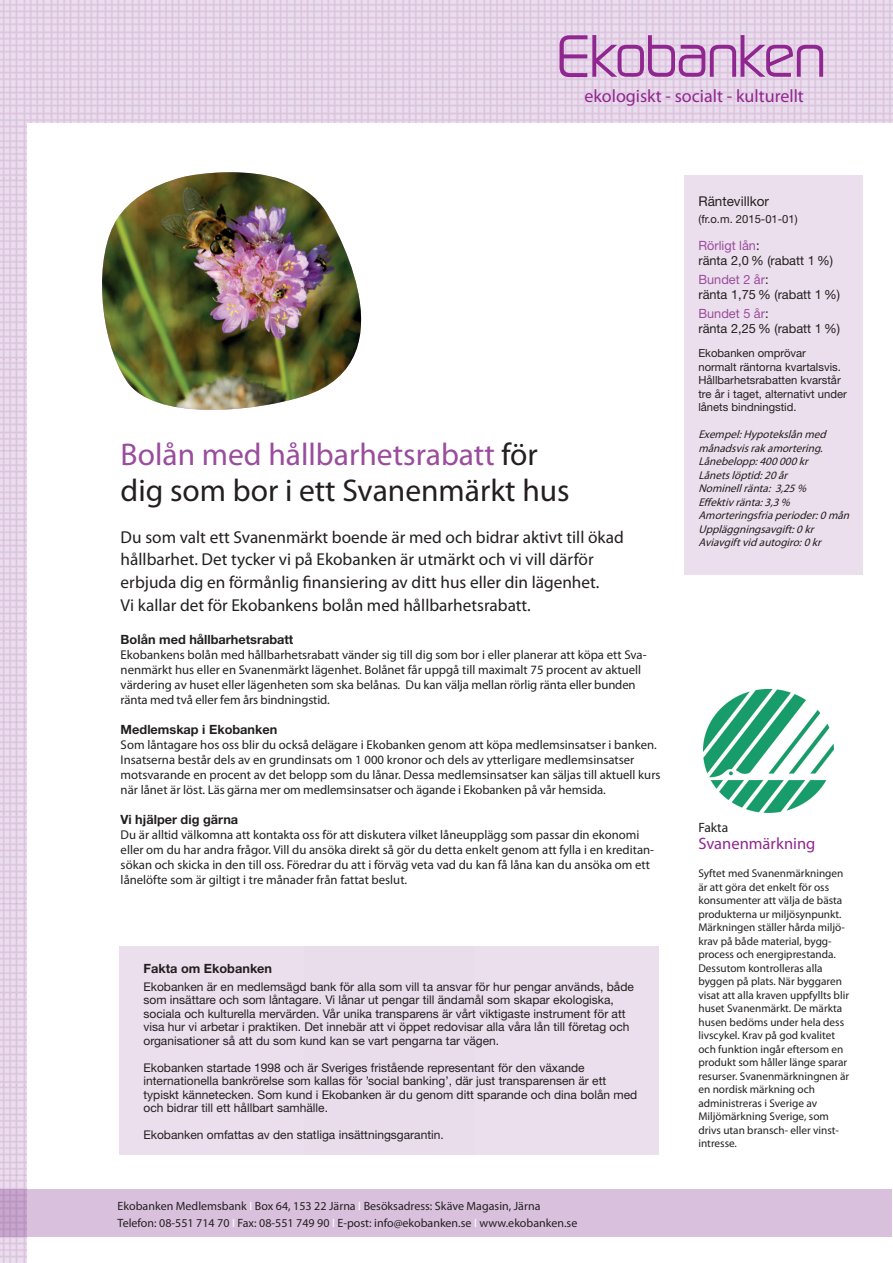
<style>
.page{position:relative;width:893px;height:1263px;background:#fff}
.page>*{position:absolute;margin:0;border:0;box-sizing:border-box;transform-origin:0 0}
.t1{font:31.5px "Myriad Pro";color:#9a4c9d}
.t2{font:31.5px "Myriad Pro";color:#231f20}
.t3{font:18px "Myriad Pro";color:#90268f}
.Brödtext{font:17.25px "Myriad Pro";color:#231f20}
.t4{font:16.5px "Myriad Pro";color:#90268f}
.t5{font:13.5px "Helvetica Neue LT Pro";color:#231f20}
.t6{font:13.5px "Myriad Pro";color:#231f20}
.t7{font:12.75px/15px "Myriad Pro";color:#231f20}
.t8{font:12.75px/15px "Helvetica Neue LT Pro";color:#231f20}
.t9{font:700 12.75px "Helvetica Neue LT Pro";color:#231f20}
.t10{font:12.75px "Helvetica Neue LT Pro";color:#9a4c9d}
.t11{font:12px/13.5px "Helvetica Neue LT Pro";color:#231f20}
.t12{font:12px "Myriad Pro";color:#231f20}
.t13{font:11.25px/13.5px "Myriad Pro";color:#231f20}
.t14{font:italic 11.25px/13.5px "Myriad Pro";color:#231f20}
.t15{font:11.25px/13.5px "Helvetica Neue LT Pro";color:#231f20}
.s1{color:#231f20}
.s2{color:#fff}
.s3{color:#9a4c9d}
</style>
<div class="page">
<img style="left:0;top:0;width:893px;height:1263px">
<div style="left:28px;top:123px;width:865px;height:1140px;background:#fff"></div>
<svg style="left:559px;top:35px;width:264px;height:42px;background:#cba0cd"></svg>
<div style="left:0;top:1189px;width:891px;height:47px;background:#d9c1dd"></div>
<img style="left:704px;top:690px;width:129px;height:122px">
<div style="left:685px;top:175px;width:178px;height:400px;background:#ecdfed"></div>
<div style="left:119px;top:947px;width:540px;height:208px;background:#ecdfed"></div>
<img style="left:102px;top:172px;width:260px;height:238px">
<p class="t3" style="left:584px;top:85px;width:221px">ekologiskt - socialt - kulturellt</p>
<p class="t1" style="left:121px;top:435px;width:419px">Bolån med hållbarhetsrabatt <span class="s1">för</span></p>
<p class="t2" style="left:121px;top:471px;width:450px">dig som bor i ett Svanenmärkt hus</p>
<p class="Brödtext" style="left:121px;top:526px;width:505px">Du som valt ett Svanenmärkt boende är med och bidrar aktivt till ökad</p>
<p class="Brödtext" style="left:121px;top:549px;width:474px">hållbarhet. Det tycker vi på Ekobanken är utmärkt och vi vill därför</p>
<p class="Brödtext" style="left:121px;top:571px;width:480px">erbjuda dig en förmånlig finansiering av ditt hus eller din lägenhet.</p>
<p class="Brödtext" style="left:121px;top:595px;width:412px">Vi kallar det för Ekobankens bolån med hållbarhetsrabatt.</p>
<p class="t9" style="left:121px;top:631px;width:174px">Bolån med hållbarhetsrabatt</p>
<p class="t7" style="left:121px;top:647px;width:527px">Ekobankens bolån med hållbarhetsrabatt vänder sig till dig som bor i eller planerar att köpa ett Sva&shy;nenmärkt hus eller en Svanenmärkt lägenhet. Bolånet får uppgå till maximalt 75 procent av aktuell värdering av huset eller lägenheten som ska belånas. Du kan välja mellan rörlig ränta eller bunden ränta med två eller fem års bindningstid.</p>
<p class="t9" style="left:121px;top:721px;width:158px">Medlemskap i Ekobanken</p>
<p class="t7" style="left:121px;top:737px;width:541px">Som låntagare hos oss blir du också delägare i Ekobanken genom att köpa medlemsinsatser i banken.<br>Insatserna består dels av en grundinsats om 1 000 kronor och dels av ytterligare medlemsinsatser motsvarande en procent av det belopp som du lånar. Dessa medlemsinsatser kan säljas till aktuell kurs när lånet är löst. Läs gärna mer om medlemsinsatser och ägande i Ekobanken på vår hemsida.</p>
<p class="t9" style="left:121px;top:811px;width:119px">Vi hjälper dig gärna</p>
<p class="t7" style="left:121px;top:827px;width:535px">Du är alltid välkomna att kontakta oss för att diskutera vilket låneupplägg som passar din ekonomi eller om du har andra frågor. Vill du ansöka direkt så gör du detta enkelt genom att fylla i en kreditan&shy;sökan och skicka in den till oss. Föredrar du att i förväg veta vad du kan få låna kan du ansöka om ett lånelöfte som är giltigt i tre månader från fattat beslut.</p>
<p class="t9" style="left:144px;top:960px;width:130px">Fakta om Ekobanken</p>
<p class="t11" style="left:144px;top:979px;width:492px">Ekobanken är en medlemsägd bank för alla som vill ta ansvar för hur pengar används, både som insättare och som låntagare. Vi lånar ut pengar till ändamål som skapar ekologiska, sociala och kulturella mervärden. Vår unika transparens är vårt viktigaste instrument för att visa hur vi arbetar i praktiken. Det innebär att vi öppet redovisar alla våra lån till företag och organisationer så att du som kund kan se vart pengarna tar vägen.</p>
<p class="t11" style="left:144px;top:1060px;width:495px">Ekobanken startade 1998 och är Sveriges fristående representant för den växande internationella bankrörelse som kallas för ’social banking’, där just transparensen är ett typiskt kännetecken. Som kund i Ekobanken är du genom ditt sparande och dina bolån med och bidrar till ett hållbart samhälle.</p>
<p class="t11" style="left:144px;top:1128px;width:302px">Ekobanken omfattas av den statliga insättningsgarantin.</p>
<p class="t12" style="left:118px;top:1199px;width:424px">Ekobanken Medlemsbank <span class="s2">I</span> Box 64, 153 22 Järna <span class="s2">I</span> Besöksadress: Skäve Magasin, Järna</p>
<p class="t12" style="left:118px;top:1215px;width:461px">Telefon: 08-551 714 70 <span class="s2">I</span> Fax: 08-551 749 90 <span class="s2">I</span> E-post: info@ekobanken.se <span class="s2">I</span> www.ekobanken.se</p>
<p class="t5" style="left:698px;top:193px;width:72px">Räntevillkor</p>
<p class="t15" style="left:698px;top:212px;width:101px">(fr.o.m. 2015-01-01)</p>
<p class="t8" style="left:698px;top:237px;width:136px"><span class="s3">Rörligt lån</span>:<br>ränta 2,0 % (rabatt 1 %)</p>
<p class="t8" style="left:698px;top:272px;width:143px"><span class="s3">Bundet 2 år</span>:<br>ränta 1,75 % (rabatt 1 %)</p>
<p class="t10" style="left:698px;top:306px;width:72px">Bundet 5 år<span class="s1">:</span></p>
<p class="t8" style="left:698px;top:321px;width:143px">ränta 2,25 % (rabatt 1 %)</p>
<p class="t15" style="left:698px;top:346px;width:144px">Ekobanken omprövar normalt räntorna kvartalsvis.<br>Hållbarhetsrabatten kvarstår</p>
<p class="t15" style="left:698px;top:387px;width:150px">tre år i taget, alternativt under lånets bindningstid.</p>
<p class="t14" style="left:698px;top:428px;width:133px">Exempel:Hypotekslånmed månadsvisrakamortering.</p>
<p class="t14" style="left:698px;top:455px;width:115px">Lånebelopp:400000kr</p>
<p class="t14" style="left:698px;top:468px;width:94px">Lånetslöptid:20år</p>
<p class="t14" style="left:698px;top:482px;width:113px">Nominellränta: 3,25%</p>
<p class="t14" style="left:698px;top:495px;width:96px">Effektivränta:3,3%</p>
<p class="t14" style="left:698px;top:509px;width:156px">Amorteringsfriaperioder:0mån</p>
<p class="t14" style="left:698px;top:522px;width:120px">Uppläggningsavgift:0kr</p>
<p class="t14" style="left:698px;top:536px;width:128px">Aviavgiftvidautogiro:0kr</p>
<p class="t6" style="left:698px;top:819px;width:31px">Fakta</p>
<p class="t4" style="left:698px;top:833px;width:118px">Svanenmärkning</p>
<p class="t13" style="left:698px;top:866px;width:148px">Syftet med Svanenmärkningen är att göra det enkelt för oss konsumenter att välja de bästa produkterna ur miljösynpunkt.<br>Märkningen ställer hårda miljö&shy;krav på både material, bygg&shy;process och energiprestanda.</p>
<p class="t13" style="left:698px;top:961px;width:125px">Dessutom kontrolleras alla</p>
<p class="t13" style="left:698px;top:974px;width:152px">byggen på plats. När byggaren visat att alla kraven uppfyllts blir huset Svanenmärkt. De märkta husen bedöms under hela dess livscykel. Krav på god kvalitet och funktion ingår eftersom en produkt som håller länge sparar resurser. Svanenmärkningnen är en nordisk märkning och</p>
<p class="t13" style="left:698px;top:1096px;width:120px">administreras i Sverige av</p>
<p class="t13" style="left:698px;top:1109px;width:142px">Miljömärkning Sverige, som drivs utan bransch- eller vinst&shy;intresse.</p>
</div>
